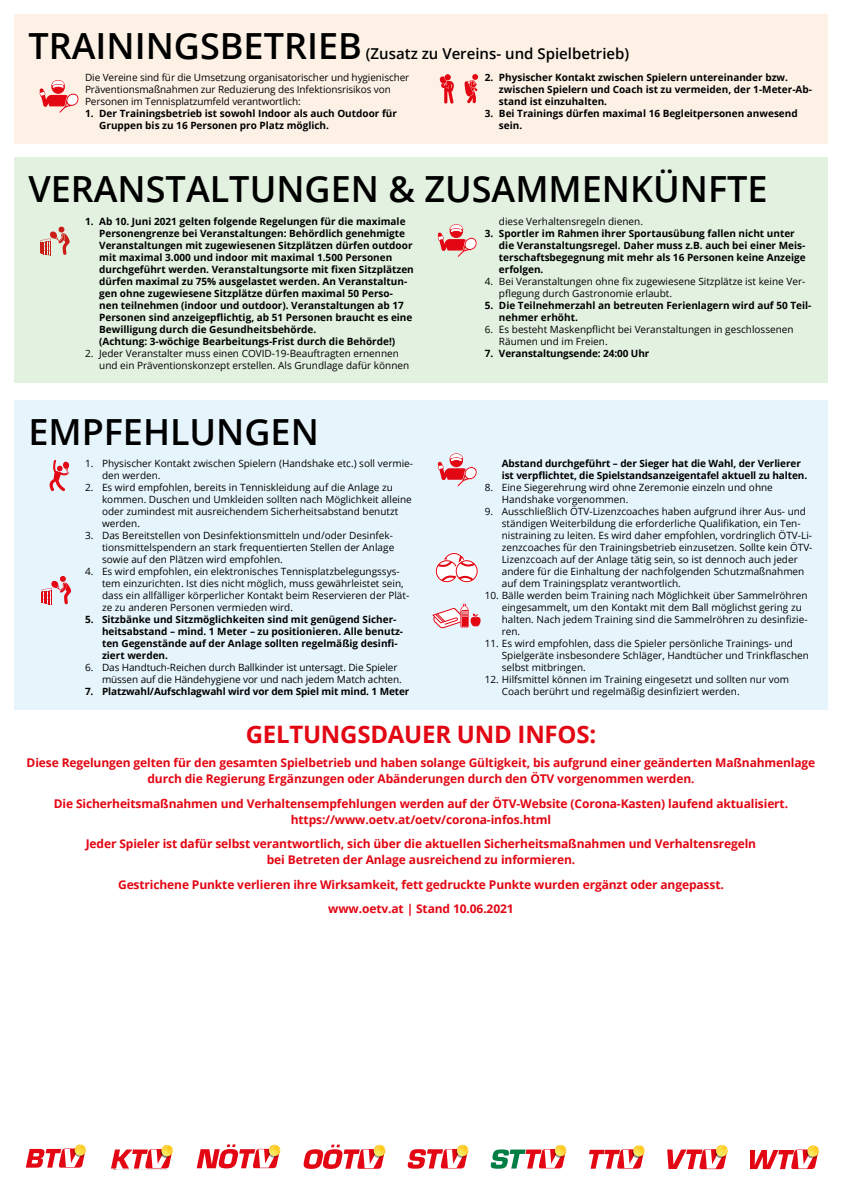
<style>
.page{position:relative;width:842px;height:1191px;background:#fff}
.page>*{position:absolute;margin:0;border:0;box-sizing:border-box;transform-origin:0 0}
.t1{font:600 36px "Open Sans";color:#000}
.t2{font:700 24px "Open Sans";letter-spacing:-.01em;color:#e30613}
.t3{font:600 15px "Open Sans";color:#000}
.t4{font:700 12px/16px "Open Sans";letter-spacing:-.01em;color:#e30613;text-align:center}
.t5{font:10px/12px "Open Sans";color:#000}
.t6{font:700 10px/12px "Open Sans";color:#000}
</style>
<div class="page">
<div style="left:14px;top:400px;width:814px;height:310px;background:#e6f5fc"></div>
<div style="left:14px;top:14px;width:814px;height:129px;background:#fdf1e6"></div>
<svg style="left:39px;top:80px;width:40px;height:33px"></svg>
<svg style="left:50px;top:460px;width:19px;height:31px"></svg>
<svg style="left:435px;top:552px;width:44px;height:31px"></svg>
<svg style="left:432px;top:604px;width:49px;height:24px"></svg>
<svg style="left:26px;top:1144px;width:60px;height:23px"></svg>
<svg style="left:111px;top:1144px;width:62px;height:24px"></svg>
<svg style="left:197px;top:1144px;width:84px;height:24px"></svg>
<svg style="left:303px;top:1144px;width:83px;height:24px"></svg>
<svg style="left:491px;top:1144px;width:76px;height:24px"></svg>
<svg style="left:408px;top:1144px;width:61px;height:24px"></svg>
<svg style="left:667px;top:1144px;width:61px;height:25px"></svg>
<svg style="left:750px;top:1145px;width:69px;height:24px"></svg>
<svg style="left:589px;top:1145px;width:56px;height:23px"></svg>
<div style="left:14px;top:157px;width:814px;height:226px;background:#e2f1e0"></div>
<svg style="left:438px;top:224px;width:39px;height:34px"></svg>
<svg style="left:42px;top:576px;width:29px;height:29px"></svg>
<svg style="left:438px;top:453px;width:39px;height:34px"></svg>
<svg style="left:464px;top:74px;width:14px;height:29px"></svg>
<svg style="left:439px;top:74px;width:15px;height:30px"></svg>
<h1 class="t1" style="left:28px;top:21px;width:335px">TRAININGSBETRIEB</h1>
<h3 class="t3" style="left:366px;top:43px;width:265px">(Zusatz zu Vereins- und Spielbetrieb)</h3>
<p class="t5" style="left:85px;top:71px;width:326px">Die Vereine sind für die Umsetzung organisatorischer und hygienischer<br>Präventionsmaßnahmen zur Reduzierung des Infektionsrisikos von<br>Personen im Tennisplatzumfeld verantwortlich:</p>
<p class="t6" style="left:99px;top:107px;width:299px;text-indent:-14px">1. Der Trainingsbetrieb ist sowohl Indoor als auch Outdoor für<br>Gruppen bis zu 16 Personen pro Platz möglich.</p>
<p class="t6" style="left:499px;top:71px;width:315px;text-indent:-14px">2. Physischer Kontakt zwischen Spielern untereinander bzw. zwischen Spielern und Coach ist zu vermeiden, der 1-Meter-Ab&shy;stand ist einzuhalten.</p>
<p class="t6" style="left:499px;top:107px;width:300px;text-indent:-14px">3. Bei Trainings dürfen maximal 16 Begleitpersonen anwesend sein.</p>
<h1 class="t1" style="left:28px;top:164px;width:741px">VERANSTALTUNGEN &amp; ZUSAMMENKÜNFTE</h1>
<p class="t6" style="left:99px;top:215px;width:316px;text-indent:-14px">1. Ab 10. Juni 2021 gelten folgende Regelungen für die maximale Personengrenze bei Veranstaltungen: Behördlich genehmigte Veranstaltungen mit zugewiesenen Sitzplätzen dürfen outdoor mit maximal 3.000 und indoor mit maximal 1.500 Personen durchgeführt werden. Veranstaltungsorte mit fixen Sitzplätzen dürfen maximal zu 75% ausgelastet werden. An Veranstaltun&shy;gen ohne zugewiesene Sitzplätze dürfen maximal 50 Perso&shy;nen teilnehmen (indoor und outdoor). Veranstaltungen ab 17<br>Personen sind anzeigepflichtig, ab 51 Personen braucht es eine Bewilligung durch die Gesundheitsbehörde.<br>(Achtung: 3-wöchige Bearbeitungs-Frist durch die Behörde!)</p>
<p class="t5" style="left:99px;top:347px;width:311px;text-indent:-14px">2. Jeder Veranstalter muss einen COVID-19-Beauftragten ernennen und ein Präventionskonzept erstellen. Als Grundlage dafür können</p>
<p class="t5" style="left:499px;top:215px;width:146px">diese Verhaltensregeln dienen.</p>
<p class="t6" style="left:499px;top:227px;width:308px;text-indent:-14px">3. Sportler im Rahmen ihrer Sportausübung fallen nicht unter die Veranstaltungsregel. Daher muss z.B. auch bei einer Meis&shy;terschaftsbegegnung mit mehr als 16 Personen keine Anzeige erfolgen.</p>
<p class="t5" style="left:499px;top:275px;width:308px;text-indent:-14px">4. Bei Veranstaltungen ohne fix zugewiesene Sitzplätze ist keine Ver&shy;pflegung durch Gastronomie erlaubt.</p>
<p class="t6" style="left:499px;top:299px;width:314px;text-indent:-14px">5. Die Teilnehmerzahl an betreuten Ferienlagern wird auf 50 Teil&shy;nehmer erhöht.</p>
<p class="t5" style="left:499px;top:323px;width:296px;text-indent:-14px">6. Es besteht Maskenpflicht bei Veranstaltungen in geschlossenen<br>Räumen und im Freien.</p>
<p class="t6" style="left:485px;top:347px;width:166px">7. Veranstaltungsende: 24:00 Uhr</p>
<h1 class="t1" style="left:28px;top:407px;width:292px">EMPFEHLUNGEN</h1>
<p class="t5" style="left:102px;top:457px;width:312px;text-indent:-17px">1. Physischer Kontakt zwischen Spielern (Handshake etc.) soll vermie&shy;den werden.</p>
<p class="t5" style="left:102px;top:481px;width:311px;text-indent:-17px">2. Es wird empfohlen, bereits in Tenniskleidung auf die Anlage zu kommen. Duschen und Umkleiden sollten nach Möglichkeit alleine oder zumindest mit ausreichendem Sicherheitsabstand benutzt werden.</p>
<p class="t5" style="left:102px;top:529px;width:294px;text-indent:-17px">3. Das Bereitstellen von Desinfektionsmitteln und/oder Desinfek&shy;tionsmittelspendern an stark frequentierten Stellen der Anlage sowie auf den Plätzen wird empfohlen.</p>
<p class="t5" style="left:102px;top:565px;width:309px;text-indent:-17px">4. Es wird empfohlen, ein elektronisches Tennisplatzbelegungssys&shy;tem einzurichten. Ist dies nicht möglich, muss gewährleistet sein, dass ein allfälliger körperlicher Kontakt beim Reservieren der Plät&shy;ze zu anderen Personen vermieden wird.</p>
<p class="t6" style="left:102px;top:613px;width:303px;text-indent:-17px">5. Sitzbänke und Sitzmöglichkeiten sind mit genügend Sicher&shy;heitsabstand – mind. 1 Meter – zu positionieren. Alle benutz&shy;ten Gegenstände auf der Anlage sollten regelmäßig desinfi&shy;ziert werden.</p>
<p class="t5" style="left:102px;top:661px;width:301px;text-indent:-17px">6. Das Handtuch-Reichen durch Ballkinder ist untersagt. Die Spieler müssen auf die Händehygiene vor und nach jedem Match achten.</p>
<p class="t6" style="left:85px;top:685px;width:326px">7. Platzwahl/Aufschlagwahl wird vor dem Spiel mit mind. 1 Meter</p>
<p class="t6" style="left:502px;top:457px;width:307px">Abstand durchgeführt – der Sieger hat die Wahl, der Verlierer ist verpflichtet, die Spielstandsanzeigentafel aktuell zu halten.</p>
<p class="t5" style="left:502px;top:481px;width:273px;text-indent:-17px">8. Eine Siegerehrung wird ohne Zeremonie einzeln und ohne<br>Handshake vorgenommen.</p>
<p class="t5" style="left:502px;top:505px;width:312px;text-indent:-17px">9. Ausschließlich ÖTV-Lizenzcoaches haben aufgrund ihrer Aus- und ständigen Weiterbildung die erforderliche Qualifikation, ein Ten&shy;nistraining zu leiten. Es wird daher empfohlen, vordringlich ÖTV-Li&shy;zenzcoaches für den Trainingsbetrieb einzusetzen. Sollte kein ÖTV-Lizenzcoach auf der Anlage tätig sein, so ist dennoch auch jeder andere für die Einhaltung der nachfolgenden Schutzmaßnahmen auf dem Trainingsplatz verantwortlich.</p>
<p class="t5" style="left:502px;top:589px;width:307px;text-indent:-17px">10. Bälle werden beim Training nach Möglichkeit über Sammelröhren eingesammelt, um den Kontakt mit dem Ball möglichst gering zu halten. Nach jedem Training sind die Sammelröhren zu desinfizie&shy;ren.</p>
<p class="t5" style="left:502px;top:637px;width:309px;text-indent:-17px">11. Es wird empfohlen, dass die Spieler persönliche Trainings- und<br>Spielgeräte insbesondere Schläger, Handtücher und Trinkflaschen selbst mitbringen.</p>
<p class="t5" style="left:502px;top:673px;width:289px;text-indent:-17px">12. Hilfsmittel können im Training eingesetzt und sollten nur vom<br>Coach berührt und regelmäßig desinfiziert werden.</p>
<h2 class="t2" style="left:246px;top:717px;width:352px">GELTUNGSDAUER UND INFOS:</h2>
<p class="t4" style="left:27px;top:754px;width:790px">Diese Regelungen gelten für den gesamten Spielbetrieb und haben solange Gültigkeit, bis aufgrund einer geänderten Maßnahmenlage durch die Regierung Ergänzungen oder Abänderungen durch den ÖTV vorgenommen werden.</p>
<p class="t4" style="left:54px;top:795px;width:736px">Die Sicherheitsmaßnahmen und Verhaltensempfehlungen werden auf der ÖTV-Website (Corona-Kasten) laufend aktualisiert. https://www.oetv.at/oetv/corona-infos.html</p>
<p class="t4" style="left:86px;top:835px;width:672px">Jeder Spieler ist dafür selbst verantwortlich, sich über die aktuellen Sicherheitsmaßnahmen und Verhaltensregeln bei Betreten der Anlage ausreichend zu informieren.</p>
<p class="t4" style="left:118px;top:872px;width:607px;line-height:24.5px">Gestrichene Punkte verlieren ihre Wirksamkeit, fett gedruckte Punkte wurden ergänzt oder angepasst. www.oetv.at | Stand 10.06.2021</p>
</div>
